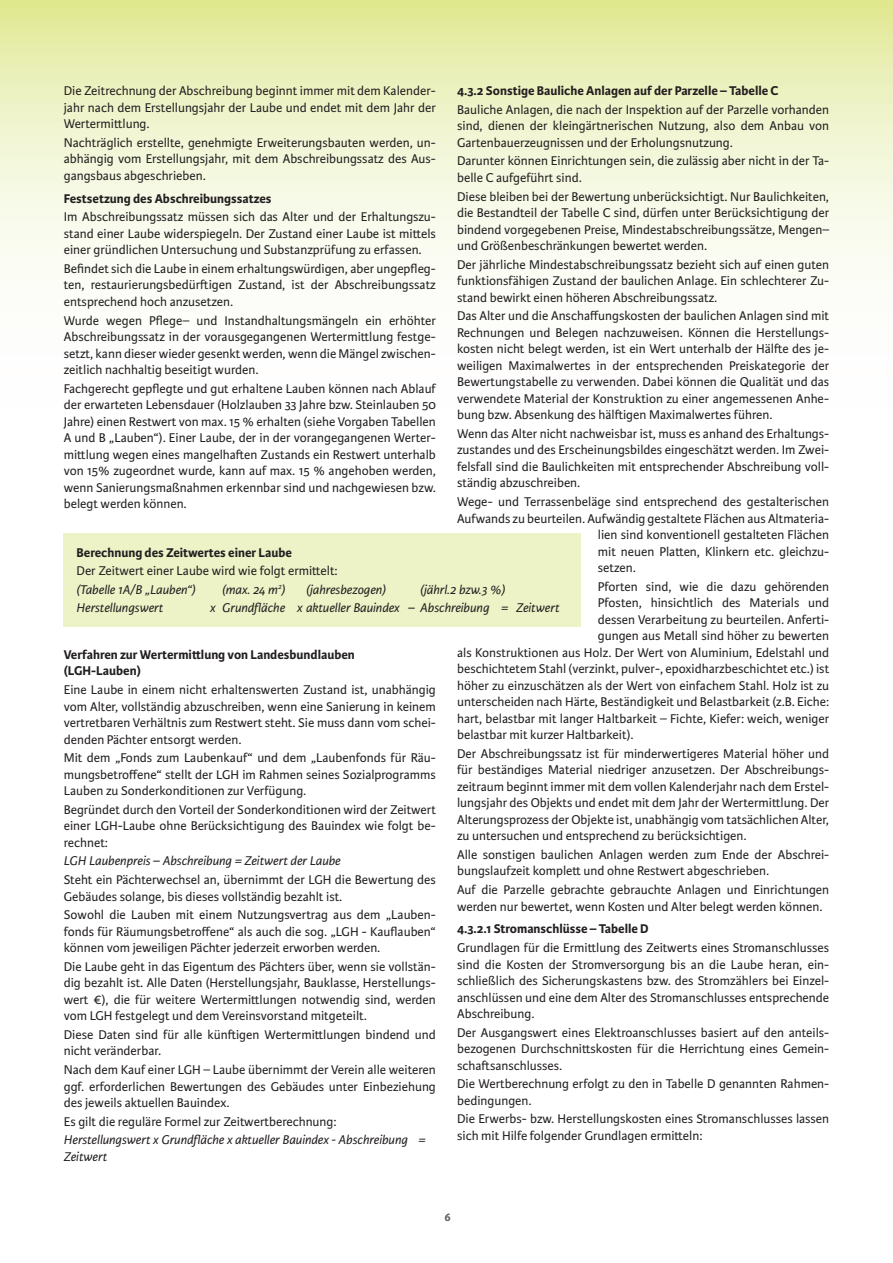
<style>
.page{position:relative;width:893px;height:1263px;background:#fff}
.page>*{position:absolute;margin:0;border:0;box-sizing:border-box;transform-origin:0 0}
.t1{font:13.5px/16.5px "Karmina Sans";color:#231f20;text-align:justify}
.t2{font:italic 13.5px/16.5px "Karmina Sans";color:#231f20}
.t3{font:700 13.5px/16.5px "Karmina Sans";color:#231f20}
.t4{font:700 12px "Karmina Sans";color:#63635c}
</style>
<div class="page">
<svg style="left:0;top:0;width:893px;height:272px;background:#eff4cd"></svg>
<div style="left:64px;top:534px;width:517px;height:93px;background:#eef3c7"></div>
<p class="t3" style="left:457px;top:83px;width:323px">4.3.2 Sonstige Bauliche Anlagen auf der Parzelle – Tabelle C</p>
<p class="t1" style="left:457px;top:101px;width:374px">Bauliche Anlagen, die nach der Inspektion auf der Parzelle vorhanden sind, dienen der kleingärtnerischen Nutzung, also dem Anbau von Gartenbauerzeugnissen und der Erholungsnutzung.</p>
<p class="t1" style="left:457px;top:153px;width:374px">Darunter können Einrichtungen sein, die zulässig aber nicht in der Ta&shy;belle C aufgeführt sind.</p>
<p class="t1" style="left:457px;top:188px;width:374px">Diese bleiben bei der Bewertung unberücksichtigt. Nur Baulichkeiten, die Bestandteil der Tabelle C sind, dürfen unter Berücksichtigung der bindend vorgegebenen Preise, Mindestabschreibungssätze, Mengen– und Größenbeschränkungen bewertet werden.</p>
<p class="t1" style="left:457px;top:256px;width:374px">Der jährliche Mindestabschreibungssatz bezieht sich auf einen guten funktionsfähigen Zustand der baulichen Anlage. Ein schlechterer Zu&shy;stand bewirkt einen höheren Abschreibungssatz.</p>
<p class="t1" style="left:457px;top:308px;width:374px">Das Alter und die Anschaffungskosten der baulichen Anlagen sind mit Rechnungen und Belegen nachzuweisen. Können die Herstellungs&shy;kosten nicht belegt werden, ist ein Wert unterhalb der Hälfte des je&shy;weiligen Maximalwertes in der entsprechenden Preiskategorie der Bewertungstabelle zu verwenden. Dabei können die Qualität und das verwendete Material der Konstruktion zu einer angemessenen Anhe&shy;bung bzw. Absenkung des hälftigen Maximalwertes führen.</p>
<p class="t1" style="left:457px;top:426px;width:374px">Wenn das Alter nicht nachweisbar ist, muss es anhand des Erhaltungs&shy;zustandes und des Erscheinungsbildes eingeschätzt werden. Im Zwei&shy;felsfall sind die Baulichkeiten mit entsprechender Abschreibung voll&shy;ständig abzuschreiben.</p>
<p class="t1" style="left:457px;top:494px;width:374px">Wege- und Terrassenbeläge sind entsprechend des gestalterischen</p>
<p class="t1" style="left:457px;top:510px;width:374px">Aufwands zu beurteilen. Aufwändig gestaltete Flächen aus Altmateria-</p>
<p class="t1" style="left:598px;top:527px;width:233px">lien sind konventionell gestalteten Flächen</p>
<p class="t1" style="left:598px;top:543px;width:233px">mit neuen Platten, Klinkern etc. gleichzu-</p>
<p class="t1" style="left:598px;top:560px;width:39px">setzen.</p>
<p class="t1" style="left:598px;top:578px;width:233px">Pforten sind, wie die dazu gehörenden</p>
<p class="t1" style="left:598px;top:595px;width:233px">Pfosten, hinsichtlich des Materials und</p>
<p class="t1" style="left:598px;top:611px;width:233px">dessen Verarbeitung zu beurteilen. Anferti-</p>
<p class="t1" style="left:598px;top:628px;width:233px">gungen aus Metall sind höher zu bewerten</p>
<p class="t1" style="left:457px;top:644px;width:374px">als Konstruktionen aus Holz. Der Wert von Aluminium, Edelstahl und</p>
<p class="t1" style="left:457px;top:661px;width:374px">beschichtetem Stahl (verzinkt, pulver-, epoxidharzbeschichtet etc.) ist</p>
<p class="t1" style="left:457px;top:677px;width:374px">höher zu einzuschätzen als der Wert von einfachem Stahl. Holz ist zu</p>
<p class="t1" style="left:457px;top:694px;width:374px">unterscheiden nach Härte, Beständigkeit und Belastbarkeit (z.B. Eiche:</p>
<p class="t1" style="left:457px;top:710px;width:374px">hart, belastbar mit langer Haltbarkeit – Fichte, Kiefer: weich, weniger</p>
<p class="t1" style="left:457px;top:727px;width:178px">belastbar mit kurzer Haltbarkeit).</p>
<p class="t1" style="left:457px;top:745px;width:374px">Der Abschreibungssatz ist für minderwertigeres Material höher und für beständiges Material niedriger anzusetzen. Der Abschreibungs&shy;zeitraum beginnt immer mit dem vollen Kalenderjahr nach dem Erstel&shy;lungsjahr des Objekts und endet mit dem Jahr der Wertermittlung. Der Alterungsprozess der Objekte ist, unabhängig vom tatsächlichen Alter, zu untersuchen und entsprechend zu berücksichtigen.</p>
<p class="t1" style="left:457px;top:846px;width:374px">Alle sonstigen baulichen Anlagen werden zum Ende der Abschrei&shy;bungslaufzeit komplett und ohne Restwert abgeschrieben.</p>
<p class="t1" style="left:457px;top:882px;width:374px">Auf die Parzelle gebrachte gebrauchte Anlagen und Einrichtungen werden nur bewertet, wenn Kosten und Alter belegt werden können.</p>
<p class="t3" style="left:457px;top:921px;width:193px">4.3.2.1 Stromanschlüsse – Tabelle D</p>
<p class="t1" style="left:457px;top:940px;width:374px">Grundlagen für die Ermittlung des Zeitwerts eines Stromanschlusses sind die Kosten der Stromversorgung bis an die Laube heran, ein&shy;schließlich des Sicherungskastens bzw. des Stromzählers bei Einzel&shy;anschlüssen und eine dem Alter des Stromanschlusses entsprechende Abschreibung.</p>
<p class="t1" style="left:457px;top:1024px;width:374px">Der Ausgangswert eines Elektroanschlusses basiert auf den anteils&shy;bezogenen Durchschnittskosten für die Herrichtung eines Gemein&shy;schaftsanschlusses.</p>
<p class="t1" style="left:457px;top:1076px;width:374px">Die Wertberechnung erfolgt zu den in Tabelle D genannten Rahmen&shy;bedingungen.</p>
<p class="t1" style="left:457px;top:1111px;width:374px">Die Erwerbs- bzw. Herstellungskosten eines Stromanschlusses lassen sich mit Hilfe folgender Grundlagen ermitteln:</p>
<p class="t1" style="left:64px;top:83px;width:374px">Die Zeitrechnung der Abschreibung beginnt immer mit dem Kalender&shy;jahr nach dem Erstellungsjahr der Laube und endet mit dem Jahr der Wertermittlung.</p>
<p class="t1" style="left:64px;top:134px;width:374px">Nachträglich erstellte, genehmigte Erweiterungsbauten werden, un&shy;abhängig vom Erstellungsjahr, mit dem Abschreibungssatz des Aus&shy;gangsbaus abgeschrieben.</p>
<p class="t3" style="left:64px;top:190px;width:209px">Festsetzung des Abschreibungssatzes</p>
<p class="t1" style="left:64px;top:209px;width:374px">Im Abschreibungssatz müssen sich das Alter und der Erhaltungszu&shy;stand einer Laube widerspiegeln. Der Zustand einer Laube ist mittels einer gründlichen Untersuchung und Substanzprüfung zu erfassen.</p>
<p class="t1" style="left:64px;top:261px;width:374px">Befindet sich die Laube in einem erhaltungswürdigen, aber ungepfleg&shy;ten, restaurierungsbedürftigen Zustand, ist der Abschreibungssatz entsprechend hoch anzusetzen.</p>
<p class="t1" style="left:64px;top:312px;width:374px">Wurde wegen Pflege– und Instandhaltungsmängeln ein erhöhter Abschreibungssatz in der vorausgegangenen Wertermittlung festge&shy;setzt, kann dieser wieder gesenkt werden, wenn die Mängel zwischen&shy;zeitlich nachhaltig beseitigt wurden.</p>
<p class="t1" style="left:64px;top:380px;width:374px">Fachgerecht gepflegte und gut erhaltene Lauben können nach Ablauf der erwarteten Lebensdauer (Holzlauben 33 Jahre bzw. Steinlauben 50<br>Jahre) einen Restwert von max. 15 % erhalten (siehe Vorgaben Tabellen A und B „Lauben“). Einer Laube, der in der vorangegangenen Werter&shy;mittlung wegen eines mangelhaften Zustands ein Restwert unterhalb von 15% zugeordnet wurde, kann auf max. 15 % angehoben werden, wenn Sanierungsmaßnahmen erkennbar sind und nachgewiesen bzw. belegt werden können.</p>
<p class="t3" style="left:77px;top:544px;width:217px">Berechnung des Zeitwertes einer Laube</p>
<p class="t1" style="left:77px;top:563px;width:263px">Der Zeitwert einer Laube wird wie folgt ermittelt:</p>
<p class="t2" style="left:77px;top:581px;width:121px">(Tabelle 1A/B „Lauben“)</p>
<p class="t2" style="left:222px;top:581px;width:65px">(max. 24 m<sup>2</sup>)</p>
<p class="t2" style="left:306px;top:581px;width:82px">(jahresbezogen)</p>
<p class="t2" style="left:420px;top:581px;width:87px">(jährl.2 bzw.3 %)</p>
<p class="t2" style="left:77px;top:600px;width:88px">Herstellungswert</p>
<p class="t2" style="left:210px;top:600px;width:351px">x Grundfläche x aktueller Bauindex – Abschreibung = Zeitwert</p>
<p class="t3" style="left:64px;top:646px;width:293px">Verfahren zur Wertermittlung von Landesbundlauben (LGH-Lauben)</p>
<p class="t1" style="left:64px;top:682px;width:374px">Eine Laube in einem nicht erhaltenswerten Zustand ist, unabhängig vom Alter, vollständig abzuschreiben, wenn eine Sanierung in keinem vertretbaren Verhältnis zum Restwert steht. Sie muss dann vom schei&shy;denden Pächter entsorgt werden.</p>
<p class="t1" style="left:64px;top:750px;width:374px">Mit dem „Fonds zum Laubenkauf“ und dem „Laubenfonds für Räu&shy;mungsbetroffene“ stellt der LGH im Rahmen seines Sozialprogramms Lauben zu Sonderkonditionen zur Verfügung.</p>
<p class="t1" style="left:64px;top:801px;width:374px">Begründet durch den Vorteil der Sonderkonditionen wird der Zeitwert einer LGH-Laube ohne Berücksichtigung des Bauindex wie folgt be&shy;rechnet:</p>
<p class="t2" style="left:64px;top:853px;width:279px">LGH Laubenpreis – Abschreibung = Zeitwert der Laube</p>
<p class="t1" style="left:64px;top:872px;width:374px">Steht ein Pächterwechsel an, übernimmt der LGH die Bewertung des<br>Gebäudes solange, bis dieses vollständig bezahlt ist.</p>
<p class="t1" style="left:64px;top:907px;width:374px">Sowohl die Lauben mit einem Nutzungsvertrag aus dem „Lauben&shy;fonds für Räumungsbetroffene“ als auch die sog. „LGH - Kauflauben“ können vom jeweiligen Pächter jederzeit erworben werden.</p>
<p class="t1" style="left:64px;top:958px;width:374px">Die Laube geht in das Eigentum des Pächters über, wenn sie vollstän&shy;dig bezahlt ist. Alle Daten (Herstellungsjahr, Bauklasse, Herstellungs&shy;wert €), die für weitere Wertermittlungen notwendig sind, werden vom LGH festgelegt und dem Vereinsvorstand mitgeteilt.</p>
<p class="t1" style="left:64px;top:1026px;width:374px">Diese Daten sind für alle künftigen Wertermittlungen bindend und nicht veränderbar.</p>
<p class="t1" style="left:64px;top:1062px;width:374px">Nach dem Kauf einer LGH – Laube übernimmt der Verein alle weiteren ggf. erforderlichen Bewertungen des Gebäudes unter Einbeziehung des jeweils aktuellen Bauindex.</p>
<p class="t1" style="left:64px;top:1113px;width:274px">Es gilt die reguläre Formel zur Zeitwertberechnung:</p>
<p class="t2" style="left:64px;top:1132px;width:363px">Herstellungswert x Grundfläche x aktueller Bauindex - Abschreibung =<br>Zeitwert</p>
<p class="t4" style="left:444px;top:1210px;width:8px">6</p>
</div>
